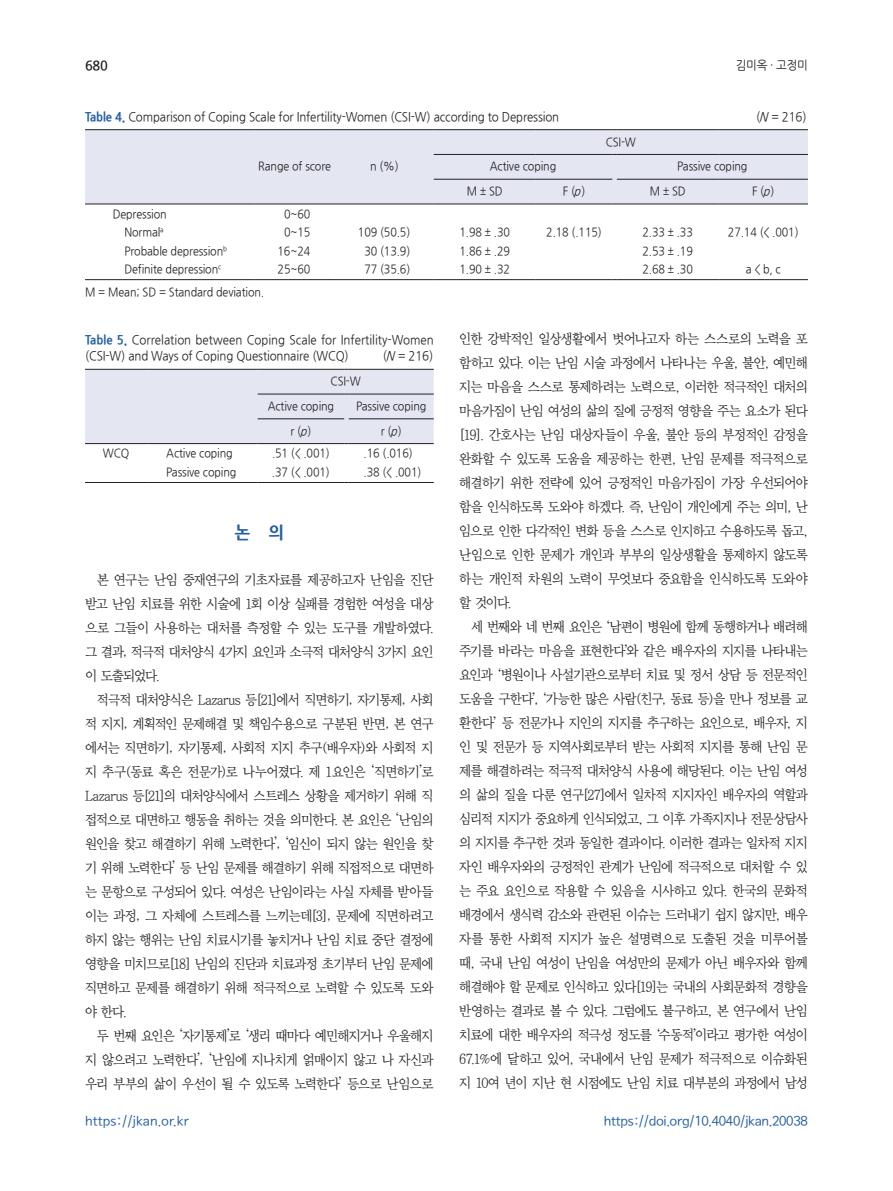
<style>
.page{position:relative;width:893px;height:1191px;background:#fff}
.page>*{position:absolute;margin:0;border:0;box-sizing:border-box;transform-origin:0 0}
.t1{font:800 17.25px "Nanum Gothic";color:#245fa4;scale:.95 1}
.t2{font:13.95px/24px "Bareun Batang L";letter-spacing:-.07em;color:#231f20;text-align:justify;scale:.95 1}
.t3{font:13.5px "Seoul Namsan M";letter-spacing:-.025em;color:#245fa4}
.t4{font:13.5px "Seoul Namsan M";color:#245fa4}
.t5{font:700 13.5px "Nanum Gothic";color:#231f20;scale:.95 1}
.t6{font:12.75px/16.5px "Nanum Gothic";letter-spacing:-.01em;color:#231f20;scale:.9 1}
.t7{font:12px/24.8px "Nanum Gothic";letter-spacing:-.01em;color:#231f20;scale:.9 1}
.t8{font:12px "Nanum Gothic";letter-spacing:-.01em;color:#231f20;scale:.95 1}
.s1{font-weight:800;color:#245fa4}
.s2{font-style:italic}
.s3{font-family:"Nanum Gothic"}
.s4{font-family:"New Gulim"}
.s5{font-family:"Nanum Myeongjo"}
</style>
<div class="page">
<div style="left:85px;top:130px;width:723px;height:74px;background:#e4e7f2"></div>
<hr style="left:434px;top:154px;width:102px;height:1px;background:#231f20">
<hr style="left:536px;top:154px;width:76px;height:1px;background:#231f20">
<hr style="left:617px;top:154px;width:102px;height:1px;background:#231f20">
<hr style="left:719px;top:154px;width:89px;height:1px;background:#231f20">
<hr style="left:434px;top:179px;width:102px;height:1px;background:#231f20">
<hr style="left:536px;top:179px;width:76px;height:1px;background:#231f20">
<hr style="left:617px;top:179px;width:102px;height:1px;background:#231f20">
<hr style="left:719px;top:179px;width:89px;height:1px;background:#231f20">
<hr style="left:85px;top:129px;width:169px;height:1px;background:#231f20">
<hr style="left:254px;top:129px;width:81px;height:1px;background:#231f20">
<hr style="left:335px;top:129px;width:99px;height:1px;background:#231f20">
<hr style="left:434px;top:129px;width:102px;height:1px;background:#231f20">
<hr style="left:536px;top:129px;width:76px;height:1px;background:#231f20">
<hr style="left:617px;top:129px;width:102px;height:1px;background:#231f20">
<hr style="left:719px;top:129px;width:89px;height:1px;background:#231f20">
<hr style="left:85px;top:204px;width:169px;height:1px;background:#231f20">
<hr style="left:254px;top:204px;width:81px;height:1px;background:#231f20">
<hr style="left:335px;top:204px;width:99px;height:1px;background:#231f20">
<hr style="left:434px;top:204px;width:102px;height:1px;background:#231f20">
<hr style="left:536px;top:204px;width:76px;height:1px;background:#231f20">
<hr style="left:617px;top:204px;width:102px;height:1px;background:#231f20">
<hr style="left:719px;top:204px;width:89px;height:1px;background:#231f20">
<hr style="left:85px;top:279px;width:169px;height:1px;background:#231f20">
<hr style="left:254px;top:279px;width:81px;height:1px;background:#231f20">
<hr style="left:335px;top:279px;width:99px;height:1px;background:#231f20">
<hr style="left:434px;top:279px;width:102px;height:1px;background:#231f20">
<hr style="left:536px;top:279px;width:76px;height:1px;background:#231f20">
<hr style="left:617px;top:279px;width:102px;height:1px;background:#231f20">
<hr style="left:719px;top:279px;width:89px;height:1px;background:#231f20">
<hr style="left:85px;top:482px;width:62px;height:1px;background:#231f20">
<hr style="left:147px;top:482px;width:111px;height:1px;background:#231f20">
<hr style="left:258px;top:482px;width:86px;height:1px;background:#231f20">
<hr style="left:349px;top:482px;width:85px;height:1px;background:#231f20">
<div style="left:85px;top:369px;width:349px;height:75px;background:#e4e7f2"></div>
<hr style="left:85px;top:443px;width:62px;height:1px;background:#231f20">
<p class="t5" style="left:85px;top:59px;width:26px">680</p>
<p class="t8" style="left:736px;top:60px;width:77px">김미옥 · 고정미</p>
<p class="t6" style="left:85px;top:109px;width:528px"><span class="s1">Table 4.</span> Comparison of Coping Scale for Infertility-Women (CSI-W) according to Depression</p>
<p class="t6" style="left:756px;top:109px;width:58px">(<span class="s2">N</span> = 216)</p>
<p class="t7" style="left:258px;top:154px;width:82px">Range of score</p>
<p class="t7" style="left:370px;top:154px;width:33px">n (%)</p>
<p class="t7" style="left:606px;top:130px;width:35px">CSI-W</p>
<p class="t7" style="left:490px;top:154px;width:75px">Active coping</p>
<p class="t7" style="left:677px;top:154px;width:80px">Passive coping</p>
<p class="t7" style="left:467px;top:179px;width:41px">M ± SD</p>
<p class="t7" style="left:563px;top:179px;width:26px">F (<span class="s2">p</span>)</p>
<p class="t7" style="left:650px;top:179px;width:41px">M ± SD</p>
<p class="t7" style="left:752px;top:179px;width:26px">F (<span class="s2">p</span>)</p>
<p class="t7" style="left:113px;top:202px;width:61px">Depression</p>
<p class="t7" style="left:284px;top:202px;width:31px">0~60</p>
<p class="t7" style="left:124px;top:220px;width:45px">Normal<sup>a</sup></p>
<p class="t7" style="left:284px;top:220px;width:31px">0~15</p>
<p class="t7" style="left:358px;top:220px;width:60px">109 (50.5)</p>
<p class="t7" style="left:459px;top:220px;width:58px">1.98 ± .30</p>
<p class="t7" style="left:546px;top:220px;width:63px">2.18 (.115)</p>
<p class="t7" style="left:642px;top:220px;width:58px">2.33 ± .33</p>
<p class="t7" style="left:728px;top:220px;width:80px">27.14 (&lt; .001)</p>
<p class="t7" style="left:124px;top:239px;width:116px">Probable depression<sup>b</sup></p>
<p class="t7" style="left:278px;top:239px;width:38px">16~24</p>
<p class="t7" style="left:364px;top:239px;width:53px">30 (13.9)</p>
<p class="t7" style="left:459px;top:239px;width:58px">1.86 ± .29</p>
<p class="t7" style="left:642px;top:239px;width:58px">2.53 ± .19</p>
<p class="t7" style="left:124px;top:257px;width:109px">Definite depression<sup>c</sup></p>
<p class="t7" style="left:278px;top:257px;width:38px">25~60</p>
<p class="t7" style="left:364px;top:257px;width:53px">77 (35.6)</p>
<p class="t7" style="left:459px;top:257px;width:58px">1.90 ± .32</p>
<p class="t7" style="left:642px;top:257px;width:58px">2.68 ± .30</p>
<p class="t7" style="left:746px;top:257px;width:41px">a &lt; b, c</p>
<p class="t7" style="left:85px;top:280px;width:201px">M = Mean; SD = Standard deviation.</p>
<p class="t6" style="left:85px;top:332px;width:389px"><span class="s1">Table 5.</span> Correlation between Coping Scale for Infertility-Women (CSI-W) and Ways of Coping Questionnaire (WCQ)</p>
<p class="t2" style="left:459px;top:327px;width:369px">인한 강박적인 일상생활에서 벗어나고자 하는 스스로의 노력을 포 함하고 있다<span class="s3">.</span> 이는 난임 시술 과정에서 나타나는 우울<span class="s4">,</span> 불안<span class="s4">,</span> 예민해 지는 마음을 스스로 통제하려는 노력으로<span class="s4">,</span> 이러한 적극적인 대처의 마음가짐이 난임 여성의 삶의 질에 긍정적 영향을 주는 요소가 된다 [19]<span class="s3">.</span> 간호사는 난임 대상자들이 우울<span class="s4">,</span> 불안 등의 부정적인 감정을 완화할 수 있도록 도움을 제공하는 한편<span class="s4">,</span> 난임 문제를 적극적으로 해결하기 위한 전략에 있어 긍정적인 마음가짐이 가장 우선되어야 함을 인식 하도록 도와야 하겠다<span class="s3">.</span> 즉<span class="s4">,</span> 난임이 개인에게 주는 의미<span class="s4">,</span> 난 임으로 인한 다각적인 변화 등을 스스로 인지하고 수용하도록 돕고<span class="s4">, </span>난임으로 인한 문제가 개인과 부부의 일상생활을 통제하지 않도록 하는 개인적 차원의 노력이 무엇보다 중요함을 인식 하도록 도와야 할 것이다<span class="s3">.</span></p>
<p class="t2" style="left:459px;top:615px;width:369px;text-indent:12px">세 번째와 네 번째 요인은 <span class="s5">‘</span>남편이 병원에 함께 동행하거나 배려해 주기를 바라는 마음을 표현한다<span class="s5">’</span>와 같은 배우자의 지지를 나타내는 요인과 <span class="s5">‘</span>병원이나 사설기관으로부터 치료 및 정서 상담 등 전문적인 도움을 구한다<span class="s5">’</span><span class="s4">,</span> <span class="s5">‘</span>가능한 많은 사람(친구<span class="s4">,</span> 동료 등)을 만나 정보를 교 환한다<span class="s5">’</span> 등 전문가나 지인의 지지를 추구하는 요인으로<span class="s4">,</span> 배우자<span class="s4">,</span> 지 인 및 전문가 등 지역사회로부터 받는 사회적 지지를 통해 난임 문 제를 해결하려는 적극적 대처양식 사용에 해당된다<span class="s3">.</span> 이는 난임 여성 의 삶의 질을 다룬 연구[27]에서 일차적 지지자인 배우자의 역할과 심리적 지지가 중요하게 인식 되었고<span class="s4">,</span> 그 이후 가족지지나 전문상담사 의 지지를 추구한 것과 동일한 결과이다<span class="s3">.</span> 이러한 결과는 일차적 지지 자인 배우자와의 긍정적인 관계가 난임에 적극적으로 대처할 수 있 는 주요 요인으로 작용할 수 있음을 시사하고 있다<span class="s3">.</span> 한국의 문화적 배경에서 생식 력 감소와 관련된 이슈는 드러내기 쉽지 않지만<span class="s4">,</span> 배우 자를 통한 사회적 지지가 높은 설명력으로 도출된 것을 미루어볼 때<span class="s4">,</span> 국내 난임 여성이 난임을 여성만의 문제가 아닌 배우자와 함께 해결해야 할 문제로 인식 하고 있다[19]는 국내의 사회문화적 경향을 반영하는 결과로 볼 수 있다<span class="s3">.</span> 그럼에도 불구하고<span class="s4">,</span> 본 연구에서 난임 치료에 대한 배우자의 적극성 정도를 <span class="s5">‘</span>수동적<span class="s5">’</span>이라고 평가한 여성이 67<span class="s3">.</span>1%에 달하고 있어<span class="s4">,</span> 국내에서 난임 문제가 적극적으로 이슈화된 지 10여 년이 지난 현 시점에도 난임 치료 대부분의 과정에서 남성</p>
<p class="t6" style="left:383px;top:348px;width:58px">(<span class="s2">N</span> = 216)</p>
<p class="t7" style="left:268px;top:369px;width:105px;text-indent:63px">CSI-W<br>Active coping</p>
<p class="t7" style="left:356px;top:394px;width:80px">Passive coping</p>
<p class="t7" style="left:290px;top:419px;width:25px">r (<span class="s2">p</span>)</p>
<p class="t7" style="left:381px;top:419px;width:25px">r (<span class="s2">p</span>)</p>
<p class="t7" style="left:103px;top:441px;width:31px">WCQ</p>
<p class="t7" style="left:166px;top:441px;width:75px">Active coping</p>
<p class="t7" style="left:272px;top:441px;width:66px">.51 (&lt; .001)</p>
<p class="t7" style="left:364px;top:441px;width:56px">.16 (.016)</p>
<p class="t7" style="left:166px;top:460px;width:80px">Passive coping</p>
<p class="t7" style="left:272px;top:460px;width:66px">.37 (&lt; .001)</p>
<p class="t7" style="left:364px;top:460px;width:66px">.38 (&lt; .001)</p>
<p class="t1" style="left:235px;top:523px;width:53px">논 의</p>
<p class="t2" style="left:85px;top:567px;width:369px;text-indent:12px">본 연구는 난임 중재연구의 기초자료를 제공하고자 난임을 진단 받고 난임 치료를 위한 시술에 1회 이상 실패를 경험한 여성을 대상 으로 그들이 사용하는 대처를 측정할 수 있는 도구를 개발하였다<span class="s3">. </span>그 결과<span class="s4">,</span> 적극적 대처양식 4가지 요인과 소극적 대처양식 3가지 요인 이 도출되었다<span class="s3">.</span></p>
<p class="t2" style="left:85px;top:687px;width:369px;text-indent:12px">적극적 대처양식 은 Lazarus 등[21]에서 직면하기<span class="s4">,</span> 자기통제<span class="s4">,</span> 사회 적 지지<span class="s4">,</span> 계획적인 문제해결 및 책임수용으로 구분된 반면<span class="s4">,</span> 본 연구 에서는 직면하기<span class="s4">,</span> 자기통제<span class="s4">,</span> 사회적 지지 추구(배우자)와 사회적 지 지 추구(동료 혹은 전문가)로 나누어졌다<span class="s3">.</span> 제 1요인은 <span class="s5">‘</span>직면하기<span class="s5">’</span>로 Lazarus 등[21]의 대처양식 에서 스트레스 상황을 제거하기 위해 직 접적으로 대면하고 행동을 취하는 것을 의미한다<span class="s3">.</span> 본 요인은 <span class="s5">‘</span>난임의 원인을 찾고 해결하기 위해 노력한다<span class="s5">’</span><span class="s4">,</span> <span class="s5">‘</span>임신이 되지 않는 원인을 찾 기 위해 노력한다<span class="s5">’</span> 등 난임 문제를 해결하기 위해 직접적으로 대면하 는 문항으로 구성되어 있다<span class="s3">.</span> 여성은 난임이라는 사실 자체를 받아들 이는 과정<span class="s4">,</span> 그 자체에 스트레스를 느끼는데[3]<span class="s4">,</span> 문제에 직면하려고 하지 않는 행위는 난임 치료시기를 놓치거나 난임 치료 중단 결정에 영향을 미치므로[18] 난임의 진단과 치료과정 초기부터 난임 문제에 직면하고 문제를 해결하기 위해 적극적으로 노력할 수 있도록 도와 야 한다<span class="s3">.</span></p>
<p class="t2" style="left:85px;top:1023px;width:369px;text-indent:12px">두 번째 요인은 <span class="s5">‘</span>자기통제<span class="s5">’</span>로 <span class="s5">‘</span>생리 때마다 예민해지거나 우울해지 지 않으려고 노력한다<span class="s5">’</span><span class="s4">,</span> <span class="s5">‘</span>난임에 지나치게 얽매이지 않고 나 자신과 우리 부부의 삶이 우선이 될 수 있도록 노력한다<span class="s5">’</span> 등으로 난임으로</p>
<p class="t4" style="left:85px;top:1114px;width:106px">https://jkan.or.kr</p>
<p class="t3" style="left:604px;top:1114px;width:206px">https://doi.org/10.4040/jkan.20038</p>
</div>
